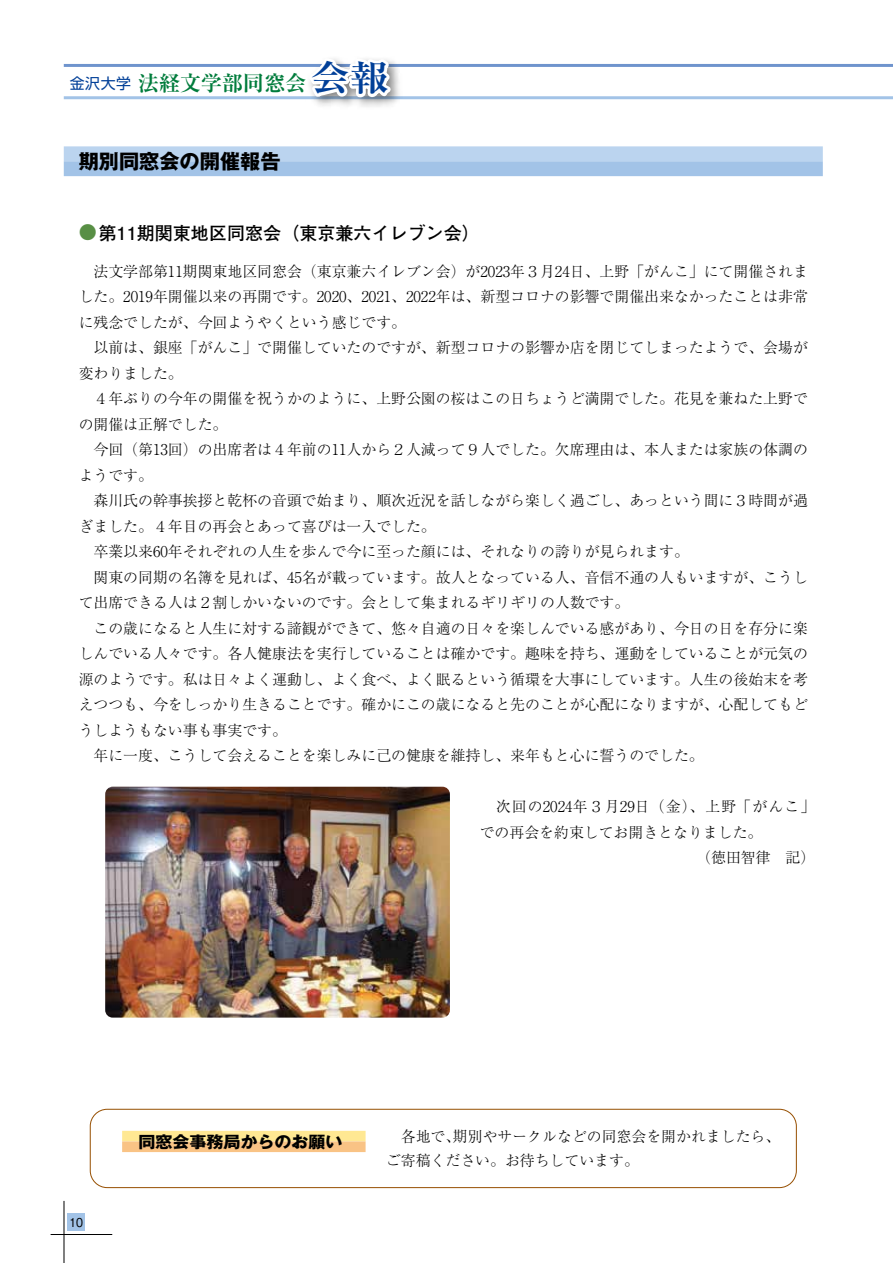
<style>
.page{position:relative;width:893px;height:1263px;background:#fff}
.page>*{position:absolute;margin:0;border:0;box-sizing:border-box;transform-origin:0 0}
.t1{font:700 21.3px "Ryumin Pro";letter-spacing:-.01em;color:#007c3c}
.t2{font:700 20.25px "Gothic MB101 Pro";color:#000}
.t3{font:700 18px "Futo Go B101 Pro";color:#000}
.t4{font:700 16.2px "Gothic MB101 Pro";color:#000;scale:1.05 1}
.t5{font:300 14.85px/25.5px "Ryumin Pro";color:#000}
.t6{font:500 12.15px "Gothic BBB Pro";color:#000;scale:.9 1}
.s1{font-family:"Shin Go Pro";font-weight:400;font-size:14.85px;color:#003f98}
.s2{font-size:35.4px;color:#fff}
.s3{color:#588f45}
</style>
<div class="page">
<hr style="left:64px;top:96px;width:829px;height:3px;background:#a2c3e7">
<hr style="left:64px;top:64px;width:829px;height:3px;background:#6f94cd">
<div style="left:305px;top:54px;width:99px;height:56px;background:#000;opacity:.5"></div>
<hr style="left:64px;top:1201px;width:1px;height:62px;background:#000">
<hr style="left:51px;top:1234px;width:61px;height:1px;background:#000">
<div style="left:67px;top:1213px;width:18px;height:18px;background:#a2c3e7"></div>
<div style="left:64px;top:146px;width:759px;height:15px;background:#bbd4ef"></div>
<div style="left:64px;top:161px;width:759px;height:15px;background:#a2c3e7"></div>
<img style="left:105px;top:787px;width:345px;height:230px">
<div style="left:90px;top:1109px;width:707px;height:79px;border:1px solid #964f00;border-radius:17px"></div>
<div style="left:122px;top:1131px;width:244px;height:10px;background:#ffe893"></div>
<div style="left:122px;top:1141px;width:244px;height:11px;background:#f9c385"></div>
<h1 class="t1" style="left:70px;top:66px;width:321px"><span class="s1">金沢大学</span>法経文学部同窓会<span class="s2">会報</span></h1>
<h2 class="t2" style="left:79px;top:144px;width:203px">期別同窓会の開催報告</h2>
<p class="t3" style="left:79px;top:218px;width:403px"><span class="s3">●</span>第11期関東地区同窓会（東京兼六イレブン会）</p>
<p class="t5" style="left:79px;top:257px;width:731px">　法文学部第11期関東地区同窓会（東京兼六イレブン会）が2023年３月24日、上野「がんこ」にて開催されました。2019年開催以来の再開です。2020、2021、2022年は、新型コロナの影響で開催出来なかったことは非常に残念でしたが、今回ようやくという感じです。<br>　以前は、銀座「がんこ」で開催していたのですが、新型コロナの影響か店を閉じてしまったようで、会場が変わりました。<br>　４年ぶりの今年の開催を祝うかのように、上野公園の桜はこの日ちょうど満開でした。花見を兼ねた上野での開催は正解でした。<br>　今回（第13回）の出席者は４年前の11人から２人減って９人でした。欠席理由は、本人または家族の体調のようです。<br>　森川氏の幹事挨拶と乾杯の音頭で始まり、順次近況を話しながら楽しく過ごし、あっという間に３時間が過ぎました。４年目の再会とあって喜びは一入でした。<br>　卒業以来60年それぞれの人生を歩んで今に至った顔には、それなりの誇りが見られます。<br>　関東の同期の名簿を見れば、45名が載っています。故人となっている人、音信不通の人もいますが、こうして出席できる人は２割しかいないのです。会として集まれるギリギリの人数です。<br>　この歳になると人生に対する諦観ができて、悠々自適の日々を楽しんでいる感があり、今日の日を存分に楽しんでいる人々です。各人健康法を実行していることは確かです。趣味を持ち、運動をしていることが元気の源のようです。私は日々よく運動し、よく食べ、よく眠るという循環を大事にしています。人生の後始末を考えつつも、今をしっかり生きることです。確かにこの歳になると先のことが心配になりますが、心配してもどうしようもない事も事実です。<br>　年に一度、こうして会えることを楽しみに己の健康を維持し、来年もと心に誓うのでした。</p>
<p class="t5" style="left:480px;top:793px;width:337px">　次回の2024年３月29日（金）、上野「がんこ」</p>
<p class="t5" style="left:480px;top:818px;width:284px">での再会を約束してお開きとなりました。</p>
<p class="t5" style="left:696px;top:844px;width:121px">（徳田智律　記）</p>
<p class="t6" style="left:69px;top:1213px;width:17px">10</p>
<p class="t4" style="left:138px;top:1129px;width:196px">同窓会事務局からのお願い</p>
<p class="t5" style="left:386px;top:1123px;width:396px;line-height:23.9px;text-indent:15px">各地で、期別やサークルなどの同窓会を開かれましたら、ご寄稿ください。お待ちしています。</p>
</div>
